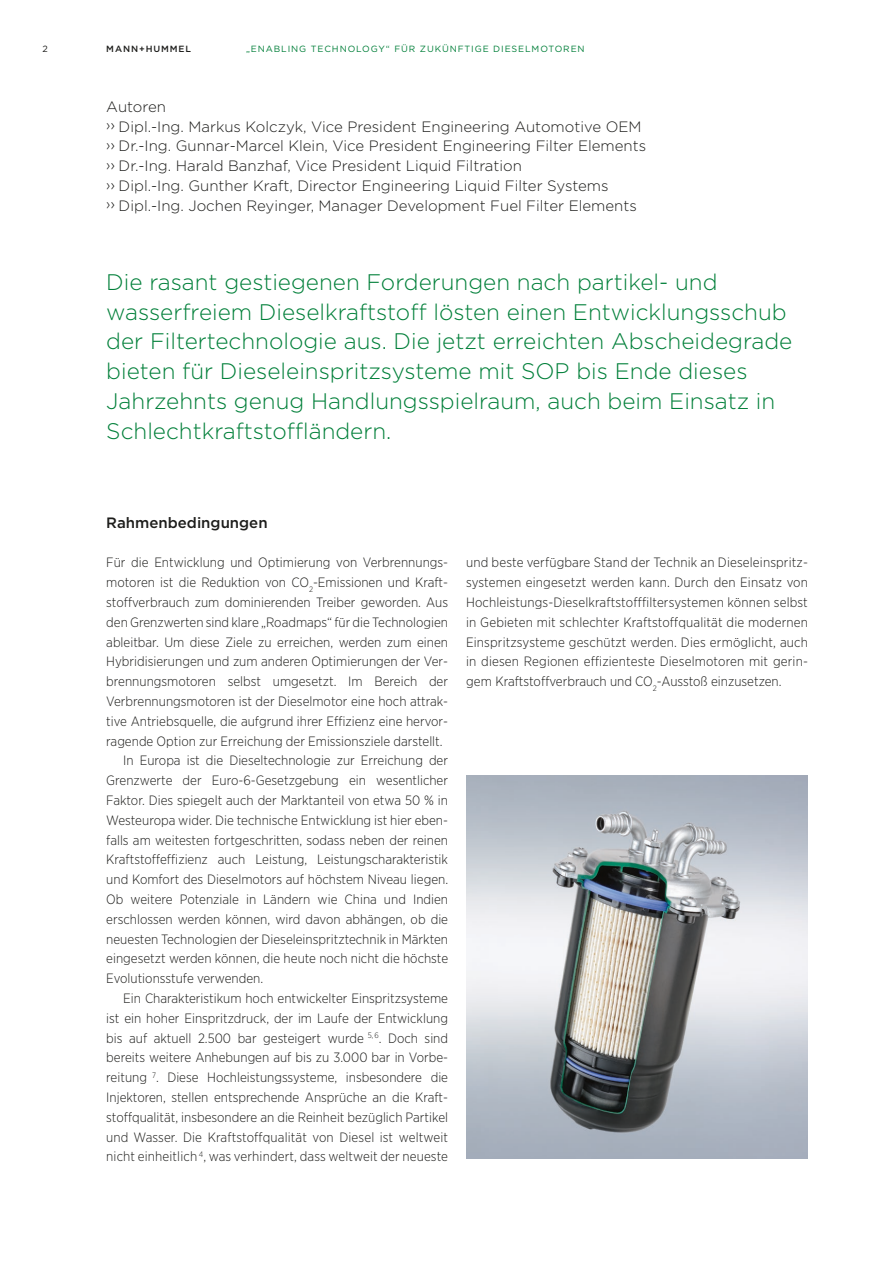
<style>
.page{position:relative;width:893px;height:1263px;background:#fff}
.page>*{position:absolute;margin:0;border:0;box-sizing:border-box;transform-origin:0 0}
.t1{font:300 22.5px/29.7px "Gotham";color:#007f39}
.t2{font:300 15px/19.8px "Gotham";color:#1d1d1b}
.t3{font:500 15px "Gotham";color:#1d1d1b}
.t4{font:300 13.5px/19.8px "Gotham Narrow";color:#1d1d1b;text-align:justify}
.t5{font:9px "Gotham";letter-spacing:.1em;color:#007f39}
.t6{font:500 9px "Gotham";letter-spacing:.1em;color:#1d1d1b}
.t7{font:9px "Gotham";color:#1d1d1b}
.s1{font-family:"Gotham Narrow"}
</style>
<div class="page">
<img style="left:466px;top:775px;width:342px;height:384px">
<p class="t7" style="left:43px;top:43px;width:7px">2</p>
<p class="t6" style="left:106px;top:44px;width:86px">MANN+HUMMEL</p>
<p class="t5" style="left:246px;top:43px;width:340px">„ENABLING TECHNOLOGY“ FÜR ZUKÜNFTIGE DIESELMOTOREN</p>
<p class="t2" style="left:106px;top:96px;width:541px">Autoren<br><span class="s1">›</span>›› Dipl.-Ing. Markus Kolczyk, Vice President Engineering Automotive OEM <span class="s1">›</span>›› Dr.-Ing. Gunnar-Marcel Klein, Vice President Engineering Filter Elements <span class="s1">›</span>›› Dr.-Ing. Harald Banzhaf, Vice President Liquid Filtration<br><span class="s1">›</span>›› Dipl.-Ing. Gunther Kraft, Director Engineering Liquid Filter Systems<br><span class="s1">›</span>›› Dipl.-Ing. Jochen Reyinger, Manager Development Fuel Filter Elements</p>
<p class="t1" style="left:106px;top:267px;width:688px">Die rasant gestiegenen Forderungen nach partikel- und wasserfreiem Dieselkraftstoff lösten einen Entwicklungsschub der Filtertechnologie aus. Die jetzt erreichten Abscheidegrade bieten für Dieseleinspritzsysteme mit SOP bis Ende dieses Jahrzehnts genug Handlungsspielraum, auch beim Einsatz in Schlechtkraftstoffländern.</p>
<p class="t3" style="left:106px;top:514px;width:163px">Rahmenbedingungen</p>
<p class="t4" style="left:106px;top:552px;width:343px">Für die Entwicklung und Optimierung von Verbrennungs-</p>
<p class="t4" style="left:106px;top:572px;width:343px">motoren ist die Reduktion von CO<sub>2</sub>-Emissionen und Kraft-</p>
<p class="t4" style="left:106px;top:592px;width:343px">stoffverbrauch zum dominierenden Treiber geworden. Aus</p>
<p class="t4" style="left:106px;top:612px;width:343px">den Grenzwerten sind klare „Roadmaps“ für die Technologien</p>
<p class="t4" style="left:106px;top:631px;width:343px">ableitbar. Um diese Ziele zu erreichen, werden zum einen</p>
<p class="t4" style="left:106px;top:651px;width:343px">Hybridisierungen und zum anderen Optimierungen der Ver-</p>
<p class="t4" style="left:106px;top:671px;width:343px">brennungsmotoren selbst umgesetzt. Im Bereich der</p>
<p class="t4" style="left:106px;top:691px;width:343px">Verbrennungsmotoren ist der Dieselmotor eine hoch attrak-</p>
<p class="t4" style="left:106px;top:711px;width:343px">tive Antriebsquelle, die aufgrund ihrer Effizienz eine hervor-</p>
<p class="t4" style="left:106px;top:730px;width:338px">ragende Option zur Erreichung der Emissionsziele darstellt.</p>
<p class="t4" style="left:123px;top:750px;width:326px">In Europa ist die Dieseltechnologie zur Erreichung der</p>
<p class="t4" style="left:106px;top:770px;width:343px">Grenzwerte der Euro-6-Gesetzgebung ein wesentlicher</p>
<p class="t4" style="left:106px;top:790px;width:343px">Faktor. Dies spiegelt auch der Marktanteil von etwa 50 % in</p>
<p class="t4" style="left:106px;top:810px;width:343px">Westeuropa wider. Die technische Entwicklung ist hier eben-</p>
<p class="t4" style="left:106px;top:830px;width:343px">falls am weitesten fortgeschritten, sodass neben der reinen</p>
<p class="t4" style="left:106px;top:849px;width:343px">Kraftstoffeffizienz auch Leistung, Leistungscharakteristik</p>
<p class="t4" style="left:106px;top:869px;width:343px">und Komfort des Dieselmotors auf höchstem Niveau liegen.</p>
<p class="t4" style="left:106px;top:889px;width:343px">Ob weitere Potenziale in Ländern wie China und Indien</p>
<p class="t4" style="left:106px;top:909px;width:343px">erschlossen werden können, wird davon abhängen, ob die</p>
<p class="t4" style="left:106px;top:929px;width:343px">neuesten Technologien der Dieseleinspritztechnik in Märkten</p>
<p class="t4" style="left:106px;top:948px;width:343px">eingesetzt werden können, die heute noch nicht die höchste</p>
<p class="t4" style="left:106px;top:968px;width:158px">Evolutionsstufe verwenden.</p>
<p class="t4" style="left:123px;top:988px;width:326px">Ein Charakteristikum hoch entwickelter Einspritzsysteme</p>
<p class="t4" style="left:106px;top:1008px;width:343px">ist ein hoher Einspritzdruck, der im Laufe der Entwicklung</p>
<p class="t4" style="left:106px;top:1028px;width:343px">bis auf aktuell 2.500 bar gesteigert wurde <sup>5,</sup> <sup>6</sup>. Doch sind</p>
<p class="t4" style="left:106px;top:1047px;width:343px">bereits weitere Anhebungen auf bis zu 3.000 bar in Vorbe-</p>
<p class="t4" style="left:106px;top:1067px;width:343px">reitung <sup>7</sup>. Diese Hochleistungssysteme, insbesondere die</p>
<p class="t4" style="left:106px;top:1087px;width:343px">Injektoren, stellen entsprechende Ansprüche an die Kraft-</p>
<p class="t4" style="left:106px;top:1107px;width:343px">stoffqualität, insbesondere an die Reinheit bezüglich Partikel</p>
<p class="t4" style="left:106px;top:1126px;width:343px">und Wasser. Die Kraftstoffqualität von Diesel ist weltweit</p>
<p class="t4" style="left:106px;top:1146px;width:343px">nicht einheitlich <sup>4</sup>, was verhindert, dass weltweit der neueste</p>
<p class="t4" style="left:466px;top:552px;width:343px">und beste verfügbare Stand der Technik an Dieseleinspritz&shy;systemen eingesetzt werden kann. Durch den Einsatz von Hochleistungs-Dieselkraftstofffiltersystemen können selbst in Gebieten mit schlechter Kraftstoffqualität die modernen Einspritzsysteme geschützt werden. Dies ermöglicht, auch in diesen Regionen effizienteste Dieselmotoren mit gerin&shy;gem Kraftstoffverbrauch und CO<sub>2</sub>-Ausstoß einzusetzen.</p>
</div>
